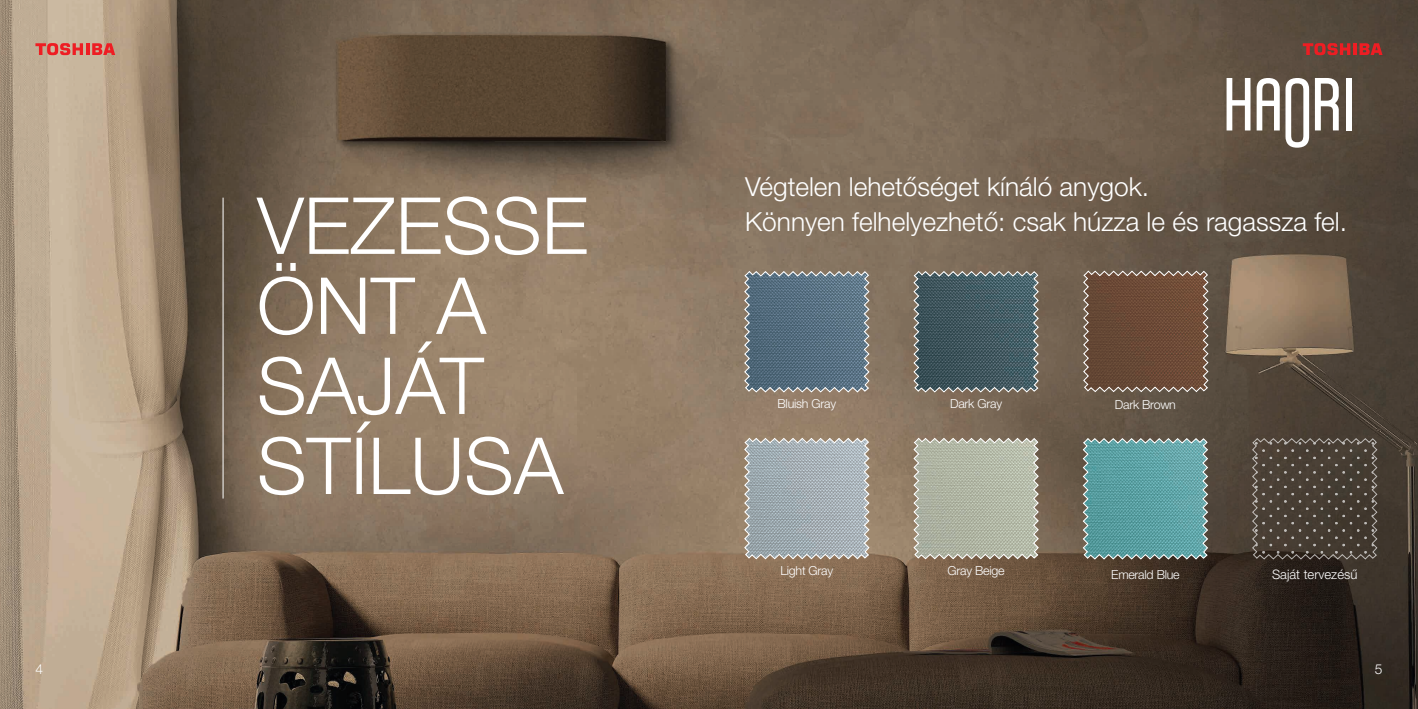
<style>
.page{position:relative;width:1418px;height:709px;background:#fff}
.page>*{position:absolute;margin:0;border:0;box-sizing:border-box;transform-origin:0 0}
.t1{font:300 78.75px/80px "Helvetica Neue LT Pro";color:#fff}
.t2{font:300 26.25px "Helvetica Neue LT Pro";color:#fff}
.t3{font:300 13.75px "Helvetica Neue LT Pro";color:#fff}
.t4{font:300 13px "Helvetica Neue LT Pro";color:#fff}
.t5{font:300 12.38px "Helvetica Neue LT Pro";letter-spacing:-.02em;color:#fff}
</style>
<div class="page">
<img style="left:0;top:0;width:1417px;height:709px">
<svg style="left:1251px;top:438px;width:126px;height:121px;background:#50463d"></svg>
<svg style="left:1226px;top:78px;width:24px;height:52px"></svg>
<svg style="left:1256px;top:78px;width:23px;height:52px"></svg>
<svg style="left:1285px;top:78px;width:53px;height:70px"></svg>
<div style="left:1346px;top:78px;width:5px;height:52px;background:#fff"></div>
<svg style="left:744px;top:271px;width:125px;height:121px;background:#617684"></svg>
<svg style="left:744px;top:437px;width:125px;height:122px;background:#a6aeb2"></svg>
<svg style="left:913px;top:437px;width:125px;height:122px;background:#b1b4a3"></svg>
<svg style="left:1083px;top:270px;width:125px;height:122px;background:#705240"></svg>
<svg style="left:1082px;top:438px;width:126px;height:121px;background:#639fa1"></svg>
<svg style="left:913px;top:271px;width:125px;height:121px;background:#4d6167"></svg>
<hr style="left:223px;top:198px;width:1px;height:300px;background:#fff">
<svg style="left:1302px;top:43px;width:80px;height:12px"></svg>
<svg style="left:35px;top:43px;width:80px;height:12px"></svg>
<p class="t1" style="left:257px;top:184px;width:333px">VEZESSE</p>
<p class="t1" style="left:257px;top:264px;width:308px">ÖNT A<br>SAJÁT<br>STÍLUSA</p>
<p class="t2" style="left:745px;top:171px;width:405px">Végtelen lehetőséget kínáló anygok.</p>
<p class="t2" style="left:745px;top:206px;width:603px">Könnyen felhelyezhető: csak húzza le és ragassza fel.</p>
<p class="t5" style="left:777px;top:396px;width:60px">Bluish Gray</p>
<p class="t5" style="left:950px;top:396px;width:53px">Dark Gray</p>
<p class="t5" style="left:1114px;top:397px;width:63px">Dark Brown</p>
<p class="t5" style="left:780px;top:563px;width:54px">Light Gray</p>
<p class="t5" style="left:947px;top:563px;width:58px">Gray Beige</p>
<p class="t5" style="left:1111px;top:566px;width:70px">Emerald Blue</p>
<p class="t4" style="left:1271px;top:566px;width:87px">Saját tervezésű</p>
<p class="t3" style="left:35px;top:660px;width:9px">4</p>
<p class="t3" style="left:1374px;top:660px;width:9px">5</p>
</div>
